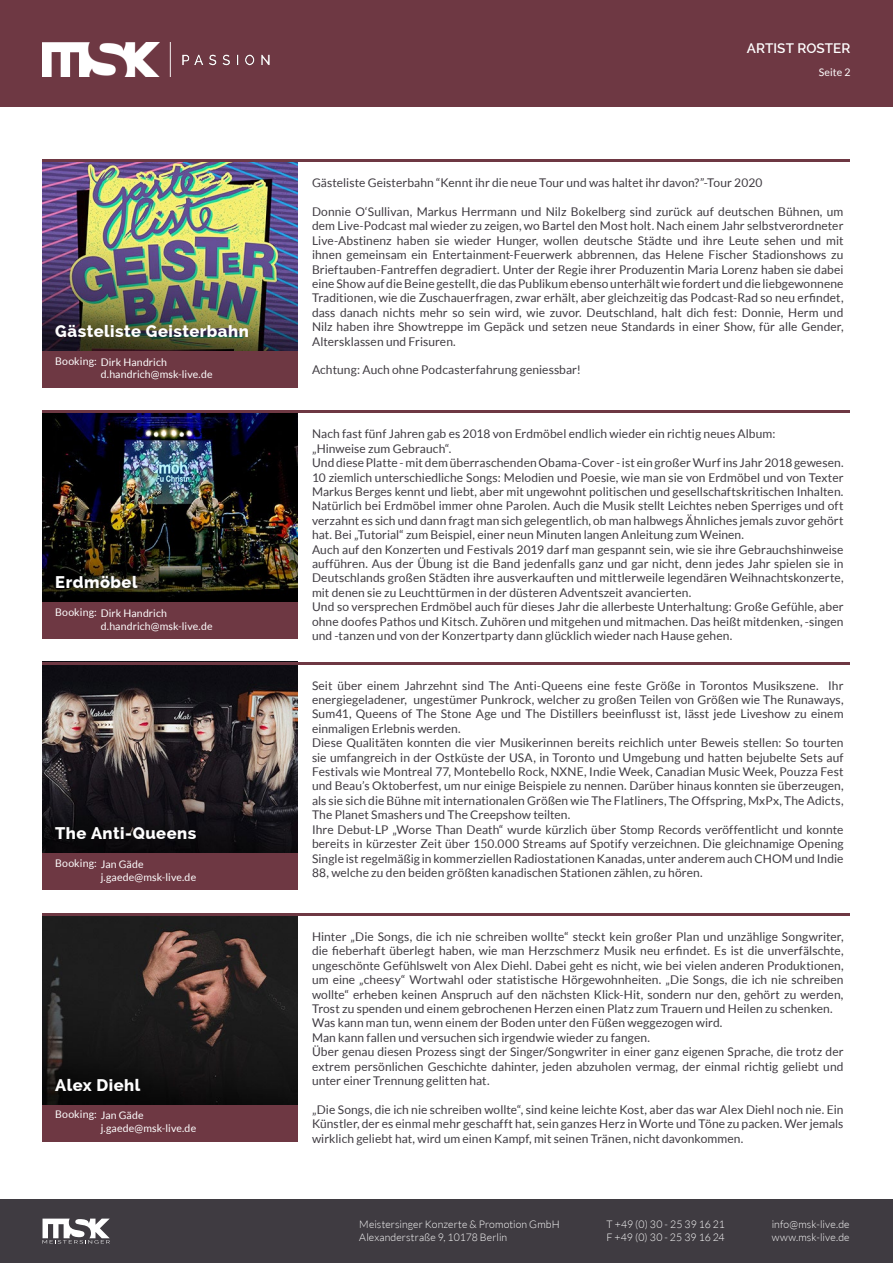
<style>
.page{position:relative;width:893px;height:1263px;background:#fff}
.page>*{position:absolute;margin:0;border:0;box-sizing:border-box;transform-origin:0 0}
.t1{font:800 16.5px "Raleway";letter-spacing:.03em;color:#fff}
.t2{font:600 13.5px "Raleway";color:#fff}
.t3{font:12px/14.4px "Lato";letter-spacing:.005em;color:#3f3b41}
.t4{font:10.5px/12.6px "Lato";letter-spacing:.01em;color:#fff}
.t5{font:300 10.5px/12.6px "Lato";letter-spacing:.01em;color:#fff}
</style>
<div class="page">
<img style="left:43px;top:413px;width:255px;height:189px">
<hr style="left:43px;top:411px;width:807px;height:2px;background:#6e3843">
<img style="left:43px;top:162px;width:255px;height:189px">
<hr style="left:43px;top:159px;width:807px;height:3px;background:#6e3843">
<div style="left:43px;top:351px;width:255px;height:37px;background:#6e3843"></div>
<div style="left:43px;top:602px;width:255px;height:37px;background:#6e3843"></div>
<img style="left:43px;top:664px;width:255px;height:189px">
<hr style="left:43px;top:662px;width:807px;height:2px;background:#6e3843">
<div style="left:43px;top:853px;width:255px;height:37px;background:#6e3843"></div>
<img style="left:43px;top:915px;width:255px;height:189px">
<hr style="left:43px;top:913px;width:807px;height:2px;background:#6e3843">
<div style="left:43px;top:1104px;width:255px;height:37px;background:#6e3843"></div>
<div style="left:0;top:1199px;width:893px;height:64px;background:#3f3b41"></div>
<svg style="left:43px;top:1218px;width:67px;height:25px"></svg>
<div style="left:0;top:0;width:893px;height:106px;background:#6e3843"></div>
<img style="left:43px;top:43px;width:227px;height:33px">
<h1 class="t1" style="left:55px;top:322px;width:195px">Gästeliste Geisterbahn</h1>
<p class="t4" style="left:55px;top:354px;width:43px">Booking:</p>
<p class="t4" style="left:101px;top:355px;width:113px">Dirk Handrich d.handrich@msk-live.de</p>
<h1 class="t1" style="left:55px;top:573px;width:84px">Erdmöbel</h1>
<p class="t4" style="left:55px;top:606px;width:43px">Booking:</p>
<p class="t4" style="left:101px;top:607px;width:113px">Dirk Handrich d.handrich@msk-live.de</p>
<h1 class="t1" style="left:55px;top:824px;width:143px">The Anti-Queens</h1>
<p class="t4" style="left:101px;top:856px;width:97px;line-height:13.6px;text-indent:-45px">Booking: Jan Gäde j.gaede@msk-live.de</p>
<h1 class="t1" style="left:55px;top:1075px;width:87px">Alex Diehl</h1>
<p class="t4" style="left:101px;top:1108px;width:97px;line-height:13.6px;text-indent:-45px">Booking: Jan Gäde j.gaede@msk-live.de</p>
<p class="t2" style="left:747px;top:41px;width:105px">ARTIST ROSTER</p>
<p class="t4" style="left:819px;top:66px;width:33px">Seite 2</p>
<p class="t3" style="left:312px;top:176px;width:452px">Gästeliste Geisterbahn “Kennt ihr die neue Tour und was haltet ihr davon?”-Tour 2020</p>
<p class="t3" style="left:312px;top:204px;width:533px;text-align:justify">Donnie O‘Sullivan, Markus Herrmann und Nilz Bokelberg sind zurück auf deutschen Bühnen, um dem Live-Podcast mal wieder zu zeigen, wo Bartel den Most holt. Nach einem Jahr selbstverordneter Live-Abstinenz haben sie wieder Hunger, wollen deutsche Städte und ihre Leute sehen und mit ihnen gemeinsam ein Entertainment-Feuerwerk abbrennen, das Helene Fischer Stadionshows zu Brieftauben-Fantreffen degradiert. Unter der Regie ihrer Produzentin Maria Lorenz haben sie dabei eine Show auf die Beine gestellt, die das Publikum ebenso unterhält wie fordert und die liebgewonnene Traditionen, wie die Zuschauerfragen, zwar erhält, aber gleichzeitig das Podcast-Rad so neu erfindet, dass danach nichts mehr so sein wird, wie zuvor. Deutschland, halt dich fest: Donnie, Herm und Nilz haben ihre Showtreppe im Gepäck und setzen neue Standards in einer Show, für alle Gender, Altersklassen und Frisuren.</p>
<p class="t3" style="left:312px;top:363px;width:270px">Achtung: Auch ohne Podcasterfahrung geniessbar!</p>
<p class="t3" style="left:312px;top:427px;width:533px">Nach fast fünf Jahren gab es 2018 von Erdmöbel endlich wieder ein richtig neues Album:<br>„Hinweise zum Gebrauch“.<br>Und diese Platte - mit dem überraschenden Obama-Cover - ist ein großer Wurf ins Jahr 2018 gewesen.<br>10 ziemlich unterschiedliche Songs: Melodien und Poesie, wie man sie von Erdmöbel und von Texter Markus Berges kennt und liebt, aber mit ungewohnt politischen und gesellschaftskritischen Inhalten.<br>Natürlich bei Erdmöbel immer ohne Parolen. Auch die Musik stellt Leichtes neben Sperriges und oft verzahnt es sich und dann fragt man sich gelegentlich, ob man halbwegs Ähnliches jemals zuvor gehört hat. Bei „Tutorial“ zum Beispiel, einer neun Minuten langen Anleitung zum Weinen.<br>Auch auf den Konzerten und Festivals 2019 darf man gespannt sein, wie sie ihre Gebrauchshinweise aufführen. Aus der Übung ist die Band jedenfalls ganz und gar nicht, denn jedes Jahr spielen sie in Deutschlands großen Städten ihre ausverkauften und mittlerweile legendären Weihnachtskonzerte, mit denen sie zu Leuchttürmen in der düsteren Adventszeit avancierten.<br>Und so versprechen Erdmöbel auch für dieses Jahr die allerbeste Unterhaltung: Große Gefühle, aber ohne doofes Pathos und Kitsch. Zuhören und mitgehen und mitmachen. Das heißt mitdenken, -singen und -tanzen und von der Konzertparty dann glücklich wieder nach Hause gehen.</p>
<p class="t3" style="left:312px;top:678px;width:533px">Seit über einem Jahrzehnt sind The Anti-Queens eine feste Größe in Torontos Musikszene. Ihr energiegeladener, ungestümer Punkrock, welcher zu großen Teilen von Größen wie The Runaways, Sum41, Queens of The Stone Age und The Distillers beeinflusst ist, lässt jede Liveshow zu einem einmaligen Erlebnis werden.<br>Diese Qualitäten konnten die vier Musikerinnen bereits reichlich unter Beweis stellen: So tourten sie umfangreich in der Ostküste der USA, in Toronto und Umgebung und hatten bejubelte Sets auf Festivals wie Montreal 77, Montebello Rock, NXNE, Indie Week, Canadian Music Week, Pouzza Fest und Beau’s Oktoberfest, um nur einige Beispiele zu nennen. Darüber hinaus konnten sie überzeugen, als sie sich die Bühne mit internationalen Größen wie The Flatliners, The Offspring, MxPx, The Adicts, The Planet Smashers und The Creepshow teilten.<br>Ihre Debut-LP „Worse Than Death“ wurde kürzlich über Stomp Records veröffentlicht und konnte bereits in kürzester Zeit über 150.000 Streams auf Spotify verzeichnen. Die gleichnamige Opening Single ist regelmäßig in kommerziellen Radiostationen Kanadas, unter anderem auch CHOM und Indie 88, welche zu den beiden größten kanadischen Stationen zählen, zu hören.</p>
<p class="t3" style="left:312px;top:929px;width:533px">Hinter „Die Songs, die ich nie schreiben wollte“ steckt kein großer Plan und unzählige Songwriter, die fieberhaft überlegt haben, wie man Herzschmerz Musik neu erfindet. Es ist die unverfälschte, ungeschönte Gefühlswelt von Alex Diehl. Dabei geht es nicht, wie bei vielen anderen Produktionen, um eine „cheesy“ Wortwahl oder statistische Hörgewohnheiten. „Die Songs, die ich nie schreiben wollte“ erheben keinen Anspruch auf den nächsten Klick-Hit, sondern nur den, gehört zu werden, Trost zu spenden und einem gebrochenen Herzen einen Platz zum Trauern und Heilen zu schenken.<br>Was kann man tun, wenn einem der Boden unter den Füßen weggezogen wird.<br>Man kann fallen und versuchen sich irgendwie wieder zu fangen.<br>Über genau diesen Prozess singt der Singer/Songwriter in einer ganz eigenen Sprache, die trotz der extrem persönlichen Geschichte dahinter, jeden abzuholen vermag, der einmal richtig geliebt und unter einer Trennung gelitten hat.</p>
<p class="t3" style="left:312px;top:1102px;width:533px;text-align:justify">„Die Songs, die ich nie schreiben wollte“, sind keine leichte Kost, aber das war Alex Diehl noch nie. Ein Künstler, der es einmal mehr geschafft hat, sein ganzes Herz in Worte und Töne zu packen. Wer jemals wirklich geliebt hat, wird um einen Kampf, mit seinen Tränen, nicht davonkommen.</p>
<p class="t5" style="left:359px;top:1218px;width:202px">Meistersinger Konzerte &amp; Promotion GmbH<br>Alexanderstraße 9, 10178 Berlin</p>
<p class="t5" style="left:607px;top:1218px;width:120px">T +49 (0) 30 - 25 39 16 21<br>F +49 (0) 30 - 25 39 16 24</p>
<p class="t5" style="left:772px;top:1218px;width:79px">info@msk-live.de www.msk-live.de</p>
</div>
